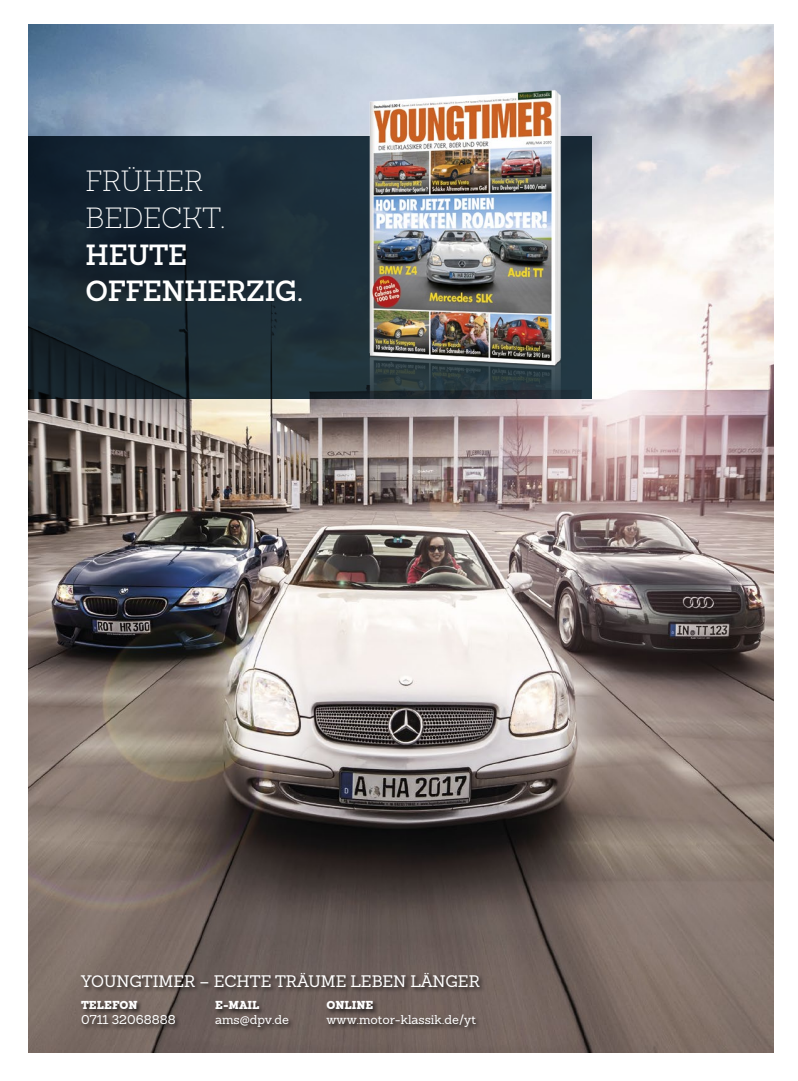
<style>
.page{position:relative;width:798px;height:1081px;background:#fff}
.page>*{position:absolute;margin:0;border:0;box-sizing:border-box;transform-origin:0 0}
.t1{font:600 28.5px/36.8px "Sanchez Slab";letter-spacing:-.01em;color:#fff}
.t2{font:200 28.5px/36.8px "Sanchez Slab";color:#fff}
.t3{font:16.25px "Sanchez Slab";color:#fff}
.t4{font:12.5px "Sanchez Slab";color:#fff}
.t5{font:900 11.25px "Sanchez Slab";color:#fff}
</style>
<div class="page">
<img style="left:28px;top:25px;width:744px;height:1027px">
<svg style="left:28px;top:136px;width:305px;height:262px;background:#182833"></svg>
<img style="left:333px;top:71px;width:259px;height:327px">
<div style="left:80px;top:971px;width:406px;height:62px;background:#000;opacity:.7"></div>
<h1 class="t2" style="left:86px;top:163px;width:142px">FRÜHER<br>BEDECKT.</h1>
<h1 class="t1" style="left:86px;top:236px;width:219px">HEUTE<br>OFFENHERZIG.</h1>
<h2 class="t3" style="left:81px;top:970px;width:400px">YOUNGTIMER – ECHTE TRÄUME LEBEN LÄNGER</h2>
<p class="t5" style="left:81px;top:997px;width:58px">TELEFON</p>
<p class="t5" style="left:215px;top:997px;width:46px">E-MAIL</p>
<p class="t5" style="left:326px;top:997px;width:48px">ONLINE</p>
<p class="t4" style="left:81px;top:1011px;width:96px">0711 32068888</p>
<p class="t4" style="left:215px;top:1011px;width:75px">ams@dpv.de</p>
<p class="t4" style="left:326px;top:1011px;width:151px">www.motor-klassik.de/yt</p>
</div>
